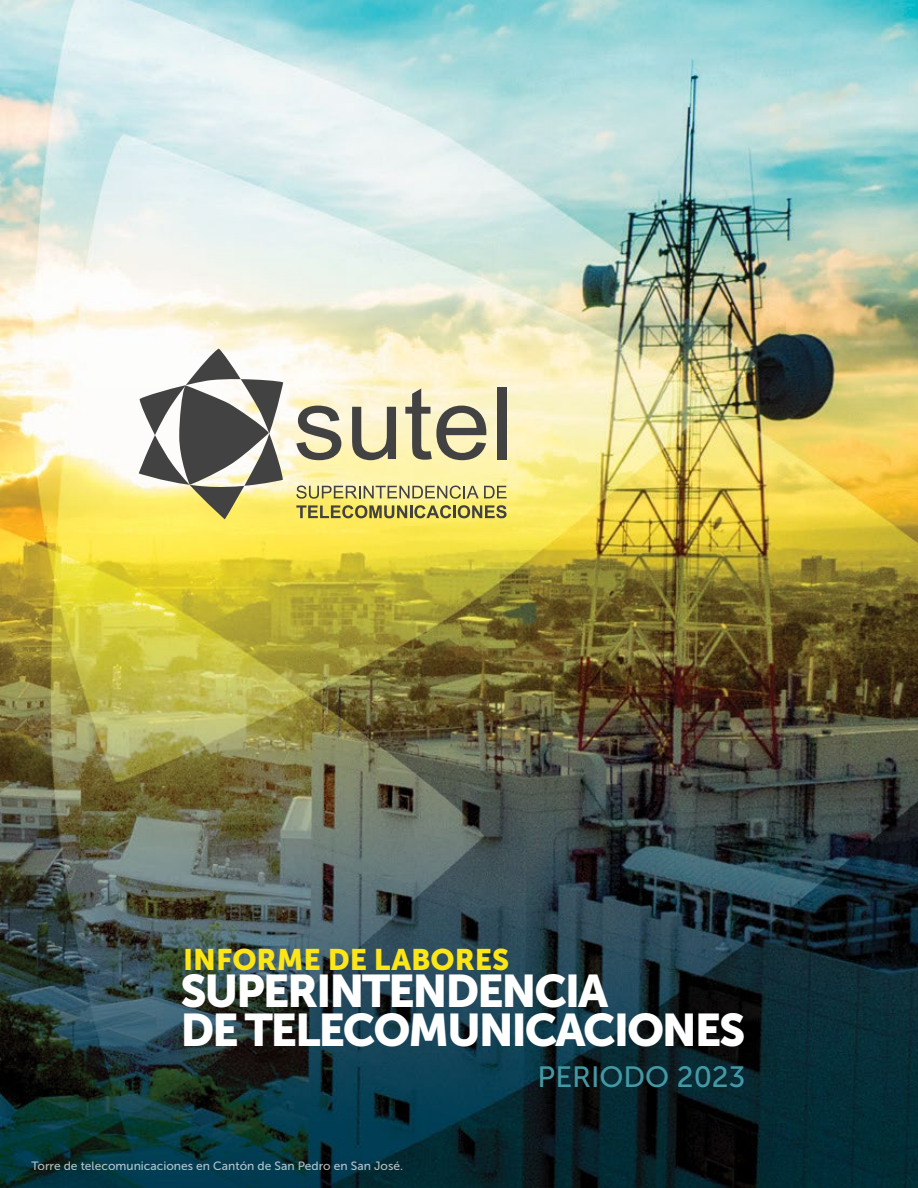
<style>
.page{position:relative;width:918px;height:1188px;background:#fff}
.page>*{position:absolute;margin:0;border:0;box-sizing:border-box;transform-origin:0 0}
.t1{font:45.45px "Museo Sans 900";letter-spacing:-.05em;color:#fff}
.t2{font:29.55px "Museo Sans 900";color:#fce618}
.t3{font:29.25px "Museo Sans 500";color:#4298a5}
.t4{font:12px "Museo Sans 500";color:#fff}
</style>
<div class="page">
<img style="left:0;top:0;width:918px;height:1188px">
<svg style="left:139px;top:349px;width:144px;height:170px"></svg>
<svg style="left:296px;top:406px;width:45px;height:54px;background:#a39f8d"></svg>
<svg style="left:352px;top:407px;width:44px;height:53px;background:#a39e88"></svg>
<svg style="left:405px;top:389px;width:81px;height:71px;background:#b6b194"></svg>
<div style="left:497px;top:387px;width:10px;height:72px;background:#434243"></div>
<svg style="left:296px;top:486px;width:211px;height:13px;background:#c0b97e"></svg>
<svg style="left:296px;top:505px;width:211px;height:13px;background:#a89f57"></svg>
<h2 class="t2" style="left:183px;top:943px;width:328px">INFORME DE LABORES</h2>
<h1 class="t1" style="left:180px;top:966px;width:429px">SUPERINTENDENCIA</h1>
<h1 class="t1" style="left:181px;top:1004px;width:567px">DE TELECOMUNICACIONES</h1>
<p class="t4" style="left:31px;top:1159px;width:373px">Torre de telecomunicaciones en Cantón de San Pedro en San José.</p>
<h3 class="t3" style="left:538px;top:1061px;width:209px">PERIODO 2023</h3>
</div>
